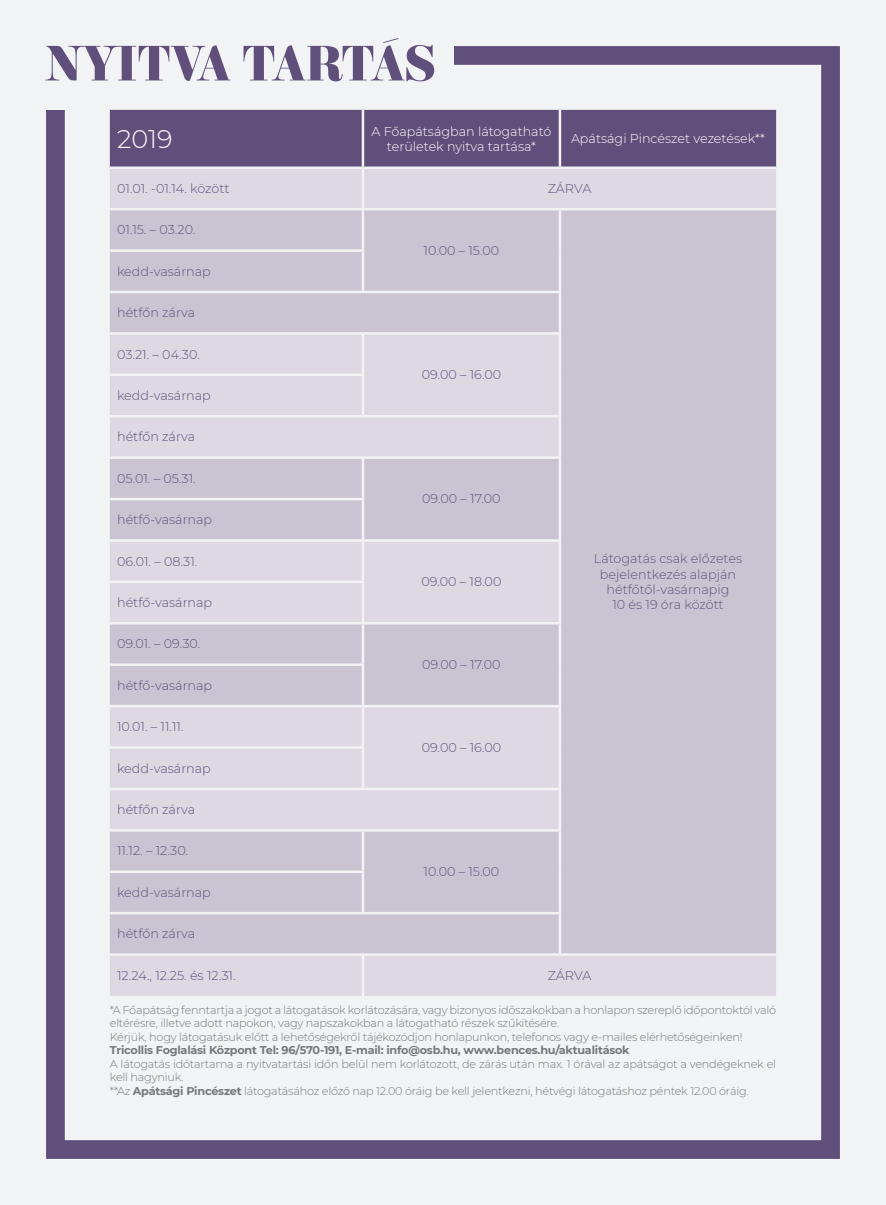
<style>
.page{position:relative;width:886px;height:1205px;background:#f2f3f4}
.page>*{position:absolute;margin:0;border:0;box-sizing:border-box;transform-origin:0 0}
.t1{font:900 50px "Elsie";color:#614f7b}
.t2{font:300 25.5px "Montserrat";color:#fff}
.t3{font:300 12.75px/15.2px "Montserrat";color:#614f7b;text-align:center}
.t4{font:300 12.75px/15.2px "Montserrat";color:#fff;text-align:center}
.t5{font:300 11.25px/13.5px "Montserrat";letter-spacing:-.02em;color:#76787b}
.t6{font:700 11.25px "Montserrat";letter-spacing:-.02em;color:#76787b}
.s1{font-weight:700}
</style>
<div class="page">
<div style="left:46px;top:46px;width:794px;height:1113px;border:19px solid #614f7b"></div>
<div style="left:27px;top:29px;width:427px;height:81px;background:#f2f3f4"></div>
<div style="left:110px;top:110px;width:666px;height:56px;background:#614f7b"></div>
<div style="left:110px;top:169px;width:666px;height:827px;background:#ddd8e2"></div>
<svg style="left:110px;top:210px;width:666px;height:743px;background:#cfcad6"></svg>
<hr style="left:362px;top:110px;width:2px;height:56px;background:#f2f3f4">
<hr style="left:559px;top:110px;width:2px;height:56px;background:#f2f3f4">
<hr style="left:362px;top:169px;width:2px;height:39px;background:#f2f3f4">
<hr style="left:110px;top:208px;width:253px;height:2px;background:#f2f3f4">
<hr style="left:363px;top:208px;width:197px;height:2px;background:#f2f3f4">
<hr style="left:362px;top:210px;width:2px;height:39px;background:#f2f3f4">
<hr style="left:560px;top:208px;width:216px;height:2px;background:#f2f3f4">
<hr style="left:559px;top:210px;width:2px;height:41px;background:#f2f3f4">
<hr style="left:559px;top:251px;width:2px;height:40px;background:#f2f3f4">
<hr style="left:110px;top:249px;width:254px;height:3px;background:#f2f3f4">
<hr style="left:362px;top:252px;width:2px;height:39px;background:#f2f3f4">
<hr style="left:110px;top:291px;width:253px;height:2px;background:#f2f3f4">
<hr style="left:363px;top:291px;width:198px;height:2px;background:#f2f3f4">
<hr style="left:559px;top:293px;width:2px;height:39px;background:#f2f3f4">
<hr style="left:110px;top:332px;width:253px;height:3px;background:#f2f3f4">
<hr style="left:363px;top:332px;width:198px;height:3px;background:#f2f3f4">
<hr style="left:362px;top:335px;width:2px;height:38px;background:#f2f3f4">
<hr style="left:559px;top:335px;width:2px;height:40px;background:#f2f3f4">
<hr style="left:559px;top:375px;width:2px;height:40px;background:#f2f3f4">
<hr style="left:363px;top:415px;width:198px;height:2px;background:#f2f3f4">
<hr style="left:559px;top:417px;width:2px;height:39px;background:#f2f3f4">
<hr style="left:110px;top:373px;width:254px;height:3px;background:#f2f3f4">
<hr style="left:362px;top:376px;width:2px;height:39px;background:#f2f3f4">
<hr style="left:110px;top:415px;width:253px;height:2px;background:#f2f3f4">
<hr style="left:110px;top:456px;width:253px;height:3px;background:#f2f3f4">
<hr style="left:363px;top:456px;width:198px;height:3px;background:#f2f3f4">
<hr style="left:362px;top:459px;width:2px;height:39px;background:#f2f3f4">
<hr style="left:559px;top:459px;width:2px;height:40px;background:#f2f3f4">
<hr style="left:559px;top:499px;width:2px;height:40px;background:#f2f3f4">
<hr style="left:110px;top:498px;width:254px;height:2px;background:#f2f3f4">
<hr style="left:362px;top:500px;width:2px;height:39px;background:#f2f3f4">
<hr style="left:110px;top:539px;width:253px;height:3px;background:#f2f3f4">
<hr style="left:363px;top:539px;width:198px;height:3px;background:#f2f3f4">
<hr style="left:362px;top:542px;width:2px;height:38px;background:#f2f3f4">
<hr style="left:559px;top:542px;width:2px;height:40px;background:#f2f3f4">
<hr style="left:559px;top:582px;width:2px;height:40px;background:#f2f3f4">
<hr style="left:110px;top:580px;width:254px;height:3px;background:#f2f3f4">
<hr style="left:362px;top:583px;width:2px;height:39px;background:#f2f3f4">
<hr style="left:110px;top:622px;width:253px;height:2px;background:#f2f3f4">
<hr style="left:363px;top:622px;width:198px;height:2px;background:#f2f3f4">
<hr style="left:362px;top:624px;width:2px;height:39px;background:#f2f3f4">
<hr style="left:559px;top:624px;width:2px;height:41px;background:#f2f3f4">
<hr style="left:559px;top:665px;width:2px;height:40px;background:#f2f3f4">
<hr style="left:110px;top:663px;width:254px;height:3px;background:#f2f3f4">
<hr style="left:362px;top:666px;width:2px;height:39px;background:#f2f3f4">
<hr style="left:110px;top:705px;width:253px;height:2px;background:#f2f3f4">
<hr style="left:363px;top:705px;width:198px;height:2px;background:#f2f3f4">
<hr style="left:362px;top:707px;width:2px;height:39px;background:#f2f3f4">
<hr style="left:559px;top:707px;width:2px;height:40px;background:#f2f3f4">
<hr style="left:559px;top:747px;width:2px;height:41px;background:#f2f3f4">
<hr style="left:363px;top:788px;width:198px;height:2px;background:#f2f3f4">
<hr style="left:559px;top:790px;width:2px;height:39px;background:#f2f3f4">
<hr style="left:110px;top:746px;width:254px;height:3px;background:#f2f3f4">
<hr style="left:362px;top:749px;width:2px;height:39px;background:#f2f3f4">
<hr style="left:110px;top:788px;width:253px;height:2px;background:#f2f3f4">
<hr style="left:110px;top:829px;width:253px;height:2px;background:#f2f3f4">
<hr style="left:363px;top:829px;width:198px;height:2px;background:#f2f3f4">
<hr style="left:362px;top:831px;width:2px;height:39px;background:#f2f3f4">
<hr style="left:559px;top:831px;width:2px;height:41px;background:#f2f3f4">
<hr style="left:559px;top:872px;width:2px;height:40px;background:#f2f3f4">
<hr style="left:363px;top:912px;width:198px;height:2px;background:#f2f3f4">
<hr style="left:559px;top:914px;width:2px;height:39px;background:#f2f3f4">
<hr style="left:110px;top:870px;width:254px;height:3px;background:#f2f3f4">
<hr style="left:362px;top:873px;width:2px;height:39px;background:#f2f3f4">
<hr style="left:110px;top:912px;width:253px;height:2px;background:#f2f3f4">
<hr style="left:110px;top:953px;width:253px;height:3px;background:#f2f3f4">
<hr style="left:363px;top:953px;width:197px;height:3px;background:#f2f3f4">
<hr style="left:362px;top:956px;width:2px;height:40px;background:#f2f3f4">
<hr style="left:560px;top:953px;width:216px;height:3px;background:#f2f3f4">
<h1 class="t1" style="left:47px;top:37px;width:391px">NYITVA TARTÁS</h1>
<h2 class="t2" style="left:117px;top:121px;width:57px">2019</h2>
<p class="t4" style="left:371px;top:123px;width:182px">A Főapátságban látogatható területek nyitva tartása*</p>
<p class="t4" style="left:571px;top:131px;width:196px">Apátsági Pincészet vezetések**</p>
<p class="t3" style="left:117px;top:180px;width:114px">01.01. -01.14. között</p>
<p class="t3" style="left:548px;top:180px;width:45px">ZÁRVA</p>
<p class="t3" style="left:117px;top:222px;width:80px">01.15. – 03.20.</p>
<p class="t3" style="left:424px;top:242px;width:77px">10.00 – 15.00</p>
<p class="t3" style="left:117px;top:263px;width:95px">kedd-vasárnap</p>
<p class="t3" style="left:117px;top:305px;width:80px">hétfőn zárva</p>
<p class="t3" style="left:117px;top:346px;width:84px">03.21. – 04.30.</p>
<p class="t3" style="left:117px;top:387px;width:95px">kedd-vasárnap</p>
<p class="t3" style="left:117px;top:429px;width:80px">hétfőn zárva</p>
<p class="t3" style="left:117px;top:470px;width:80px">05.01. – 05.31.</p>
<p class="t3" style="left:117px;top:512px;width:97px">hétfő-vasárnap</p>
<p class="t3" style="left:117px;top:553px;width:82px">06.01. – 08.31.</p>
<p class="t3" style="left:117px;top:594px;width:97px">hétfő-vasárnap</p>
<p class="t3" style="left:117px;top:636px;width:85px">09.01. – 09.30.</p>
<p class="t3" style="left:117px;top:677px;width:97px">hétfő-vasárnap</p>
<p class="t3" style="left:117px;top:719px;width:68px">10.01. – 11.11.</p>
<p class="t3" style="left:117px;top:760px;width:95px">kedd-vasárnap</p>
<p class="t3" style="left:117px;top:801px;width:80px">hétfőn zárva</p>
<p class="t3" style="left:117px;top:843px;width:73px">11.12. – 12.30.</p>
<p class="t3" style="left:422px;top:367px;width:81px">09.00 – 16.00</p>
<p class="t3" style="left:422px;top:491px;width:80px">09.00 – 17.00</p>
<p class="t3" style="left:421px;top:574px;width:81px">09.00 – 18.00</p>
<p class="t3" style="left:422px;top:656px;width:80px">09.00 – 17.00</p>
<p class="t3" style="left:422px;top:739px;width:81px">09.00 – 16.00</p>
<p class="t3" style="left:424px;top:863px;width:77px">10.00 – 15.00</p>
<p class="t3" style="left:594px;top:551px;width:150px">Látogatás csak előzetes bejelentkezés alapján hétfőtől-vasárnapig<br>10 és 19 óra között</p>
<p class="t3" style="left:117px;top:884px;width:95px">kedd-vasárnap</p>
<p class="t3" style="left:117px;top:926px;width:80px">hétfőn zárva</p>
<p class="t3" style="left:117px;top:967px;width:120px">12.24., 12.25. és 12.31.</p>
<p class="t3" style="left:548px;top:967px;width:45px">ZÁRVA</p>
<p class="t5" style="left:110px;top:1002px;width:668px">*A Főapátság fenntartja a jogot a látogatások korlátozására, vagy bizonyos időszakokban a honlapon szereplő időpontoktól való eltérésre, illetve adott napokon, vagy napszakokban a látogatható részek szűkítésére.<br>Kérjük, hogy látogatásuk előtt a lehetőségekről tájékozódjon honlapunkon, telefonos vagy e-mailes elérhetőségeinken!</p>
<p class="t6" style="left:110px;top:1042px;width:521px">Tricollis Foglalási Központ Tel: 96/570-191, E-mail: info@osb.hu, www.bences.hu/aktualitások</p>
<p class="t5" style="left:110px;top:1056px;width:668px">A látogatás időtartama a nyitvatartási időn belül nem korlátozott, de zárás után max. 1 órával az apátságot a vendégeknek el kell hagyniuk.<br>**Az <span class="s1">Apátsági Pincészet</span> látogatásához előző nap 12.00 óráig be kell jelentkezni, hétvégi látogatáshoz péntek 12.00 óráig.</p>
</div>
